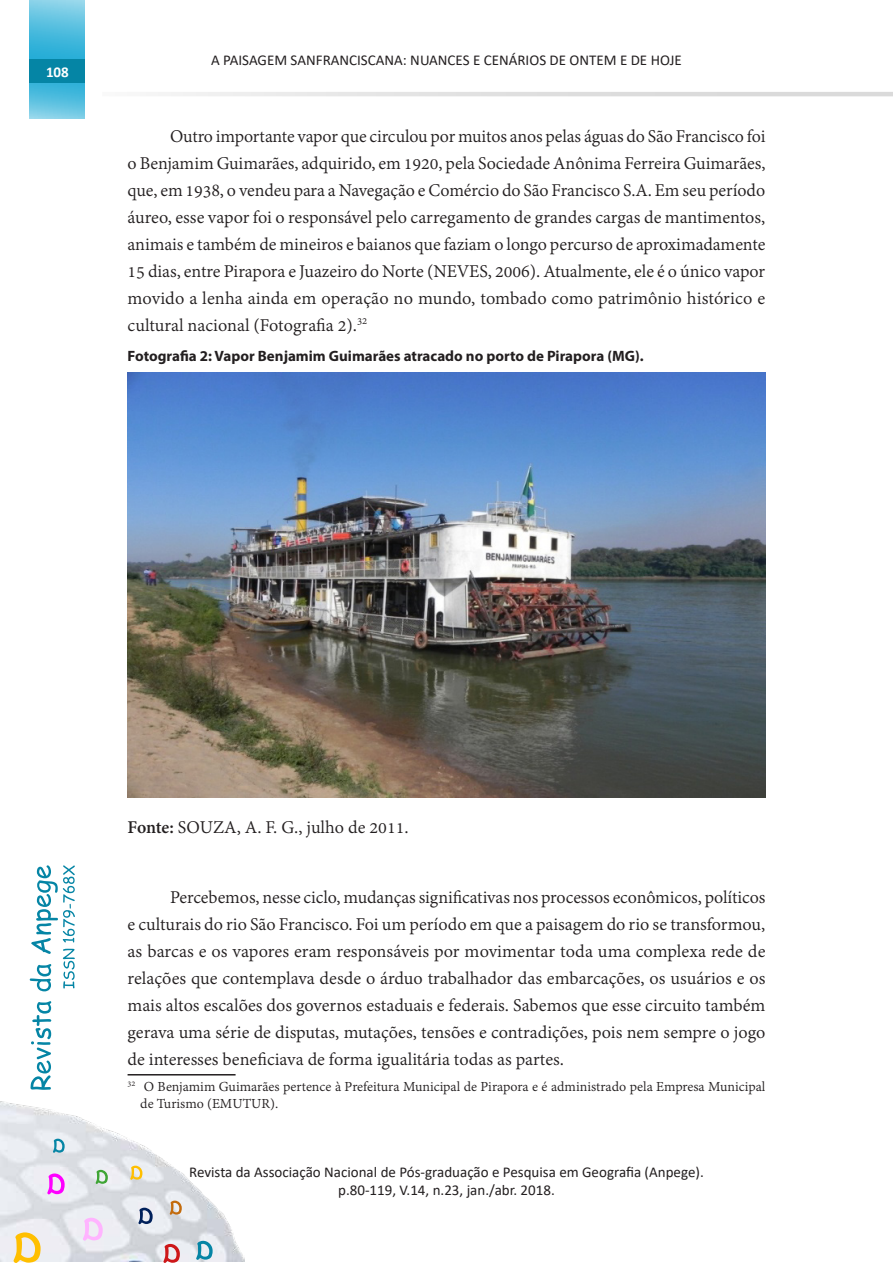
<style>
.page{position:relative;width:893px;height:1263px;background:#fff}
.page>*{position:absolute;margin:0;border:0;box-sizing:border-box;transform-origin:0 0}
.t1{font:19.5px/27px "Adobe Devanagari";color:#231f20;text-align:justify}
.t2{font:15px/18px "Calibri";color:#231f20;text-align:center}
.t3{font:15px/16.5px "Adobe Devanagari";color:#231f20}
.t4{font:700 15px "Myriad Pro";color:#231f20}
.t5{font:700 15px "Calibri";color:#fff}
.s1{font-weight:700}
</style>
<div class="page">
<svg style="left:30px;top:865px;width:45px;height:225px"></svg>
<img style="left:0;top:1101px;width:244px;height:160px">
<svg style="left:130px;top:1166px;width:12px;height:14px"></svg>
<svg style="left:14px;top:1232px;width:27px;height:31px"></svg>
<svg style="left:196px;top:1241px;width:17px;height:19px"></svg>
<svg style="left:170px;top:1200px;width:12px;height:15px"></svg>
<svg style="left:53px;top:1139px;width:12px;height:14px"></svg>
<svg style="left:47px;top:1173px;width:18px;height:21px"></svg>
<svg style="left:163px;top:1244px;width:17px;height:19px"></svg>
<svg style="left:96px;top:1170px;width:12px;height:14px"></svg>
<svg style="left:138px;top:1208px;width:15px;height:16px"></svg>
<svg style="left:83px;top:1218px;width:20px;height:22px"></svg>
<svg style="left:158px;top:92px;width:735px;height:4px;background:#e1e1e1"></svg>
<svg style="left:30px;top:0;width:55px;height:119px;background:#57bfdf"></svg>
<div style="left:30px;top:59px;width:55px;height:24px;background:#0585a5"></div>
<img style="left:128px;top:372px;width:637px;height:425px">
<hr style="left:128px;top:1074px;width:108px;height:1px;background:#231f20">
<p class="t5" style="left:46px;top:61px;width:24px">108</p>
<p class="t2" style="left:211px;top:51px;width:472px">A PAISAGEM SANFRANCISCANA: NUANCES E CENÁRIOS DE ONTEM E DE HOJE</p>
<p class="t1" style="left:128px;top:124px;width:639px;text-indent:43px">Outro importante vapor que circulou por muitos anos pelas águas do São Francisco foi o Benjamim Guimarães, adquirido, em 1920, pela Sociedade Anônima Ferreira Guimarães, que, em 1938, o vendeu para a Navegação e Comércio do São Francisco S.A. Em seu período áureo, esse vapor foi o responsável pelo carregamento de grandes cargas de mantimentos, animais e também de mineiros e baianos que faziam o longo percurso de aproximadamente 15 dias, entre Pirapora e Juazeiro do Norte (NEVES, 2006). Atualmente, ele é o único vapor movido a lenha ainda em operação no mundo, tombado como patrimônio histórico e cultural nacional (Fotografia 2).<sup>32</sup></p>
<p class="t4" style="left:128px;top:346px;width:518px">Fotografia 2: Vapor Benjamim Guimarães atracado no porto de Pirapora (MG).</p>
<p class="t1" style="left:128px;top:815px;width:283px"><span class="s1">Fonte:</span> SOUZA, A. F. G., julho de 2011.</p>
<p class="t1" style="left:128px;top:885px;width:639px;text-indent:43px">Percebemos, nesse ciclo, mudanças significativas nos processos econômicos, políticos e culturais do rio São Francisco. Foi um período em que a paisagem do rio se transformou, as barcas e os vapores eram responsáveis por movimentar toda uma complexa rede de relações que contemplava desde o árduo trabalhador das embarcações, os usuários e os mais altos escalões dos governos estaduais e federais. Sabemos que esse circuito também gerava uma série de disputas, mutações, tensões e contradições, pois nem sempre o jogo de interesses beneficiava de forma igualitária todas as partes.</p>
<p class="t3" style="left:140px;top:1080px;width:627px;text-indent:-13px"><sup>32</sup> O Benjamim Guimarães pertence à Prefeitura Municipal de Pirapora e é administrado pela Empresa Municipal de Turismo (EMUTUR).</p>
<p class="t2" style="left:189px;top:1163px;width:516px">Revista da Associação Nacional de Pós-graduação e Pesquisa em Geografia (Anpege). p.80-119, V.14, n.23, jan./abr. 2018.</p>
</div>
